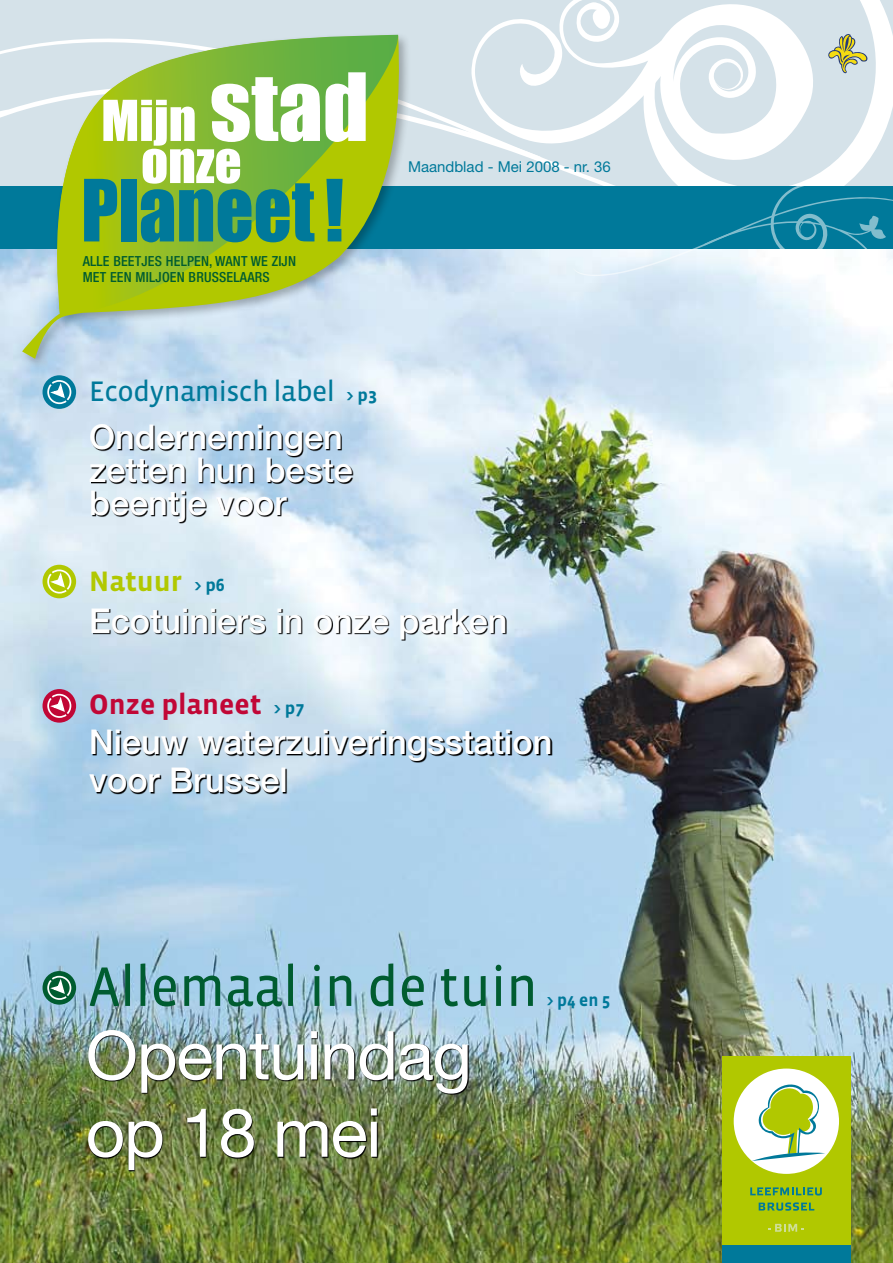
<style>
.page{position:relative;width:893px;height:1263px;background:#fff}
.page>*{position:absolute;margin:0;border:0;box-sizing:border-box;transform-origin:0 0}
.t1{font:79.2px "Impact";color:#00799a;scale:.94 1}
.t2{font:67.65px/77.2px "Helvetica Neue";letter-spacing:-.02em;color:#fff}
.t3{font:57px "Vista Sans Reg";color:#005c30;scale:.95 1}
.t4{font:52.05px/42.2px "Impact";color:#fff}
.t5{font:500 34.2px/32.8px "Helvetica Neue";color:#fff}
.t6{font:28.8px "Vista Sans Reg";letter-spacing:-.02em;color:#00799a}
.t7{font:700 28.8px "Vista Sans";color:#c10736}
.t8{font:700 28.8px "Vista Sans";color:#b1c800}
.t9{font:700 18px "Vista Sans";color:#00799a;scale:.95 1}
.t10{font:15px "Helvetica Neue";color:#00799a}
.t11{font:500 condensed 13.95px/16px "Helvetica Neue";letter-spacing:.015em;color:#005c30}
.s1{font-size:86.85px}
.s2{font-family:"Vista Sans";font-weight:700;font-size:18px}
.s3{font-size:18px;color:#00799a}
</style>
<div class="page">
<img style="left:0;top:249px;width:893px;height:1014px">
<div style="left:0;top:0;width:893px;height:201px;background:#d5e2e9"></div>
<svg style="left:0;top:106px;width:543px;height:188px;fill:#d5e2f0"></svg>
<svg style="left:472px;top:0;width:164px;height:165px"></svg>
<svg style="left:636px;top:0;width:257px;height:184px"></svg>
<div style="left:0;top:186px;width:893px;height:63px;background:#00799a"></div>
<svg style="left:573px;top:184px;width:320px;height:104px"></svg>
<svg style="left:828px;top:33px;width:40px;height:41px"></svg>
<img style="left:89px;top:1031px;width:492px;height:187px">
<div style="left:43px;top:971px;width:33px;height:34px;background:#005c30;border-radius:50%"></div>
<svg style="left:46px;top:975px;width:26px;height:26px"></svg>
<svg style="left:93px;top:609px;width:572px;height:87px;background:#bacad6"></svg>
<div style="left:43px;top:565px;width:33px;height:33px;background:#b1c800;border-radius:50%"></div>
<svg style="left:46px;top:569px;width:26px;height:25px"></svg>
<div style="left:43px;top:689px;width:33px;height:34px;background:#c10736;border-radius:50%"></div>
<svg style="left:46px;top:693px;width:26px;height:26px"></svg>
<svg style="left:91px;top:731px;width:663px;height:96px;background:#8da3b3"></svg>
<svg style="left:472px;top:425px;width:9px;height:109px"></svg>
<div style="left:18px;top:31px;width:454px;height:529px;background:#000;opacity:.28"></div>
<svg style="left:22px;top:33px;width:380px;height:326px;fill:#cfe1ef"></svg>
<svg style="left:50px;top:34px;width:350px;height:280px;background:#9bc249"></svg>
<div style="left:722px;top:1057px;width:128px;height:206px;background:#b1c800"></div>
<div style="left:722px;top:1246px;width:128px;height:17px;background:#00799a"></div>
<div style="left:734px;top:1068px;width:105px;height:106px;background:#fff;border-radius:50%"></div>
<svg style="left:752px;top:1082px;width:73px;height:79px"></svg>
<svg style="left:750px;top:1187px;width:72px;height:8px"></svg>
<svg style="left:759px;top:1202px;width:55px;height:9px"></svg>
<svg style="left:768px;top:1224px;width:36px;height:8px"></svg>
<h3 class="t4" style="left:141px;top:99px;width:229px;text-indent:-40px">Mijn <span class="s1">stad </span>onze</h3>
<h1 class="t1" style="left:81px;top:162px;width:281px">Planeet!</h1>
<p class="t11" style="left:83px;top:252px;width:215px">ALLE BEETJES HELPEN, WANT WE ZIJN<br>MET EEN MILJOEN BRUSSELAARS</p>
<p class="t10" style="left:408px;top:158px;width:204px">Maandblad - Mei 2008 - nr. 36</p>
<p class="t6" style="left:89px;top:376px;width:289px">Ecodynamisch label <span class="s2">&gt; p3</span></p>
<p class="t5" style="left:89px;top:420px;width:265px">Ondernemingen zetten hun beste beentje voor</p>
<p class="t8" style="left:89px;top:567px;width:137px">Natuur <span class="s3">&gt; p6</span></p>
<p class="t5" style="left:89px;top:604px;width:420px">Ecotuiniers in onze parken</p>
<p class="t7" style="left:89px;top:690px;width:217px">Onze planeet <span class="s3">&gt; p7</span></p>
<p class="t5" style="left:89px;top:723px;width:465px;line-height:38px">Nieuw waterzuiveringsstation voor Brussel</p>
<h3 class="t3" style="left:89px;top:958px;width:474px">Allemaal in de tuin</h3>
<h2 class="t2" style="left:86px;top:1016px;width:388px">Opentuindag op 18 mei</h2>
<p class="t9" style="left:546px;top:991px;width:69px">&gt; p4 en 5</p>
</div>
